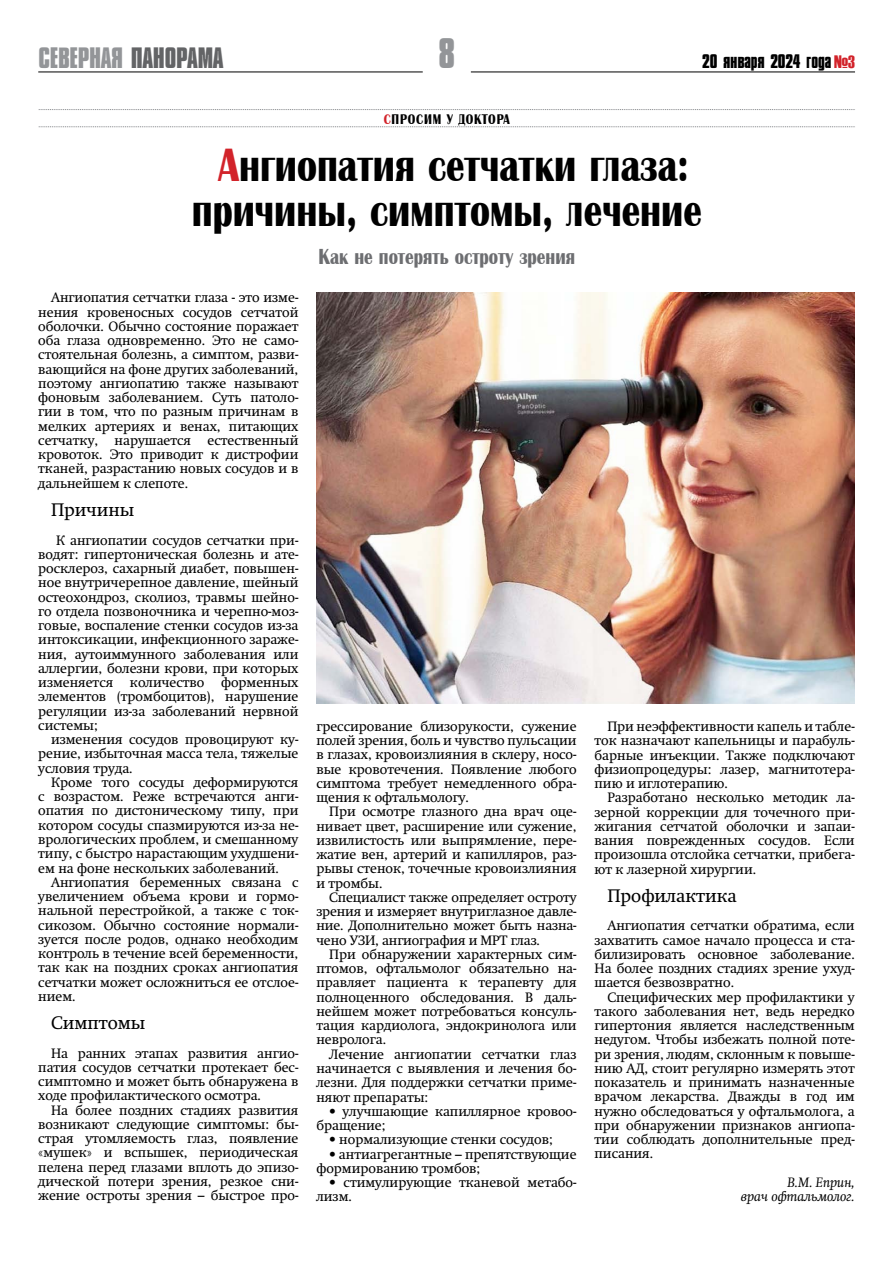
<style>
.page{position:relative;width:893px;height:1263px;background:#fff}
.page>*{position:absolute;margin:0;border:0;box-sizing:border-box;transform-origin:0 0}
.t1{font:700 45px/45px "A Albionic Nr";color:#000;text-align:center}
.t2{font:700 39px "Compacta MT Cyrillic";color:#939598}
.t3{font:700 27px "Compacta MT Cyrillic";letter-spacing:-.01em;color:#939598}
.t4{font:700 21px "A Albionic Nr";color:#6d6e71}
.t5{font:18px "Swift";color:#000}
.t6{font:700 18px "Compacta MT Cyrillic";letter-spacing:-.01em;color:#000}
.t7{font:13.5px/14.2px "Swift";color:#000;text-align:justify}
.t8{font:italic 13.5px/14.2px "Swift";color:#000;text-align:right}
.t9{font:700 13.5px "A Albionic Nr";letter-spacing:.06em;color:#000}
.s1{color:#636466}
.s2{color:#d2232a}
.s3{font-family:"Haettenschweiler";font-weight:400;color:#d2232a}
</style>
<div class="page">
<hr style="left:38px;top:72px;width:385px;height:1px;background:#000">
<hr style="left:471px;top:72px;width:384px;height:1px;background:#000">
<svg style="left:39px;top:126px;width:816px;height:1px"></svg>
<svg style="left:39px;top:109px;width:816px;height:1px"></svg>
<img style="left:316px;top:292px;width:539px;height:412px">
<h3 class="t3" style="left:39px;top:41px;width:186px">СЕВЕРНАЯ <span class="s1">ПАНОРАМА</span></h3>
<h2 class="t2" style="left:438px;top:28px;width:18px">8</h2>
<p class="t9" style="left:384px;top:112px;width:128px"><span class="s2">с</span>просим у доктора</p>
<h3 class="t6" style="left:702px;top:50px;width:154px">20 января 2024 года <span class="s3">№3</span></h3>
<h1 class="t1" style="left:192px;top:143px;width:511px"><span class="s2">А</span>нгиопатия сетчатки глаза: причины, симптомы, лечение</h1>
<h3 class="t4" style="left:319px;top:245px;width:258px">Как не потерять остроту зрения</h3>
<p class="t7" style="left:38px;top:291px;width:262px;text-indent:13px">Ангиопатия сетчатки глаза - это изме&shy;нения кровеносных сосудов сетчатой оболочки. Обычно состояние поражает оба глаза одновременно. Это не само&shy;стоятельная болезнь, а симптом, разви&shy;вающийся на фоне других заболеваний, поэтому ангиопатию также называют фоновым заболеванием. Суть патоло&shy;гии в том, что по разным причинам в мелких артериях и венах, питающих сетчатку, нарушается естественный кровоток. Это приводит к дистрофии тканей, разрастанию новых сосудов и в дальнейшем к слепоте.</p>
<h3 class="t5" style="left:51px;top:499px;width:85px">Причины</h3>
<p class="t7" style="left:38px;top:533px;width:262px;text-indent:18px">К ангиопатии сосудов сетчатки при&shy;водят: гипертоническая болезнь и ате&shy;росклероз, сахарный диабет, повышен&shy;ное внутричерепное давление, шейный остеохондроз, сколиоз, травмы шейно&shy;го отдела позвоночника и черепно-моз&shy;говые, воспаление стенки сосудов из-за интоксикации, инфекционного зараже&shy;ния, аутоиммунного заболевания или аллергии, болезни крови, при которых изменяется количество форменных элементов (тромбоцитов), нарушение регуляции из-за заболеваний нервной системы;</p>
<p class="t7" style="left:38px;top:732px;width:262px;text-indent:13px">изменения сосудов провоцируют ку&shy;рение, избыточная масса тела, тяжелые условия труда.</p>
<p class="t7" style="left:38px;top:775px;width:262px;text-indent:13px">Кроме того сосуды деформируются с возрастом. Реже встречаются анги&shy;опатия по дистоническому типу, при котором сосуды спазмируются из-за не&shy;врологических проблем, и смешанному типу, с быстро нарастающим ухудшени&shy;ем на фоне нескольких заболеваний.</p>
<p class="t7" style="left:38px;top:875px;width:262px;text-indent:13px">Ангиопатия беременных связана с увеличением объема крови и гормо&shy;нальной перестройкой, а также с ток&shy;сикозом. Обычно состояние нормали&shy;зуется после родов, однако необходим контроль в течение всей беременности, так как на поздних сроках ангиопатия сетчатки может осложниться ее отслое&shy;нием.</p>
<h3 class="t5" style="left:51px;top:1012px;width:96px">Симптомы</h3>
<p class="t7" style="left:38px;top:1046px;width:262px;text-indent:13px">На ранних этапах развития ангио&shy;патия сосудов сетчатки протекает бес&shy;симптомно и может быть обнаружена в ходе профилактического осмотра.</p>
<p class="t7" style="left:38px;top:1103px;width:262px;text-indent:13px">На более поздних стадиях развития возникают следующие симптомы: бы&shy;страя утомляемость глаз, появление «мушек» и вспышек, периодическая пелена перед глазами вплоть до эпизо&shy;дической потери зрения, резкое сни&shy;жение остроты зрения – быстрое про-</p>
<p class="t7" style="left:316px;top:719px;width:262px">грессирование близорукости, сужение полей зрения, боль и чувство пульсации в глазах, кровоизлияния в склеру, носо&shy;вые кровотечения. Появление любого симптома требует немедленного обра&shy;щения к офтальмологу.</p>
<p class="t7" style="left:316px;top:804px;width:262px;text-indent:13px">При осмотре глазного дна врач оце&shy;нивает цвет, расширение или сужение, извилистость или выпрямление, пере&shy;жатие вен, артерий и капилляров, раз&shy;рывы стенок, точечные кровоизлияния и тромбы.</p>
<p class="t7" style="left:316px;top:890px;width:262px;text-indent:13px">Специалист также определяет остроту зрения и измеряет внутриглазное давле&shy;ние. Дополнительно может быть назна&shy;чено УЗИ, ангиография и МРТ глаз.</p>
<p class="t7" style="left:316px;top:947px;width:262px;text-indent:13px">При обнаружении характерных сим&shy;птомов, офтальмолог обязательно на&shy;правляет пациента к терапевту для полноценного обследования. В даль&shy;нейшем может потребоваться консуль&shy;тация кардиолога, эндокринолога или невролога.</p>
<p class="t7" style="left:316px;top:1047px;width:262px;text-indent:13px">Лечение ангиопатии сетчатки глаз начинается с выявления и лечения бо&shy;лезни. Для поддержки сетчатки приме&shy;няют препараты:</p>
<p class="t7" style="left:316px;top:1104px;width:262px;text-indent:13px">• улучшающие капиллярное кровоо&shy;бращение;</p>
<p class="t7" style="left:329px;top:1132px;width:225px">• нормализующие стенки сосудов;</p>
<p class="t7" style="left:316px;top:1147px;width:262px;text-indent:13px">• антиагрегантные – препятствующие формированию тромбов;</p>
<p class="t7" style="left:316px;top:1175px;width:262px;text-indent:13px">• стимулирующие тканевой метабо&shy;лизм.</p>
<p class="t7" style="left:595px;top:719px;width:262px;text-indent:13px">При неэффективности капель и табле&shy;ток назначают капельницы и парабуль&shy;барные инъекции. Также подключают физиопроцедуры: лазер, магнитотера&shy;пию и иглотерапию.</p>
<p class="t7" style="left:595px;top:790px;width:262px;text-indent:13px">Разработано несколько методик ла&shy;зерной коррекции для точечного при&shy;жигания сетчатой оболочки и запаи&shy;вания поврежденных сосудов. Если произошла отслойка сетчатки, прибега&shy;ют к лазерной хирургии.</p>
<h3 class="t5" style="left:607px;top:885px;width:131px">Профилактика</h3>
<p class="t7" style="left:595px;top:918px;width:262px;text-indent:13px">Ангиопатия сетчатки обратима, если захватить самое начало процесса и ста&shy;билизировать основное заболевание.<br>На более поздних стадиях зрение ухуд&shy;шается безвозвратно.</p>
<p class="t7" style="left:595px;top:990px;width:262px;text-indent:13px">Специфических мер профилактики у такого заболевания нет, ведь нередко гипертония является наследственным недугом. Чтобы избежать полной поте&shy;ри зрения, людям, склонным к повыше&shy;нию АД, стоит регулярно измерять этот показатель и принимать назначенные врачом лекарства. Дважды в год им нужно обследоваться у офтальмолога, а при обнаружении признаков ангиопа&shy;тии соблюдать дополнительные пред&shy;писания.</p>
<p class="t8" style="left:741px;top:1175px;width:115px">В.М. Еприн,<br>врач офтальмолог.</p>
</div>
